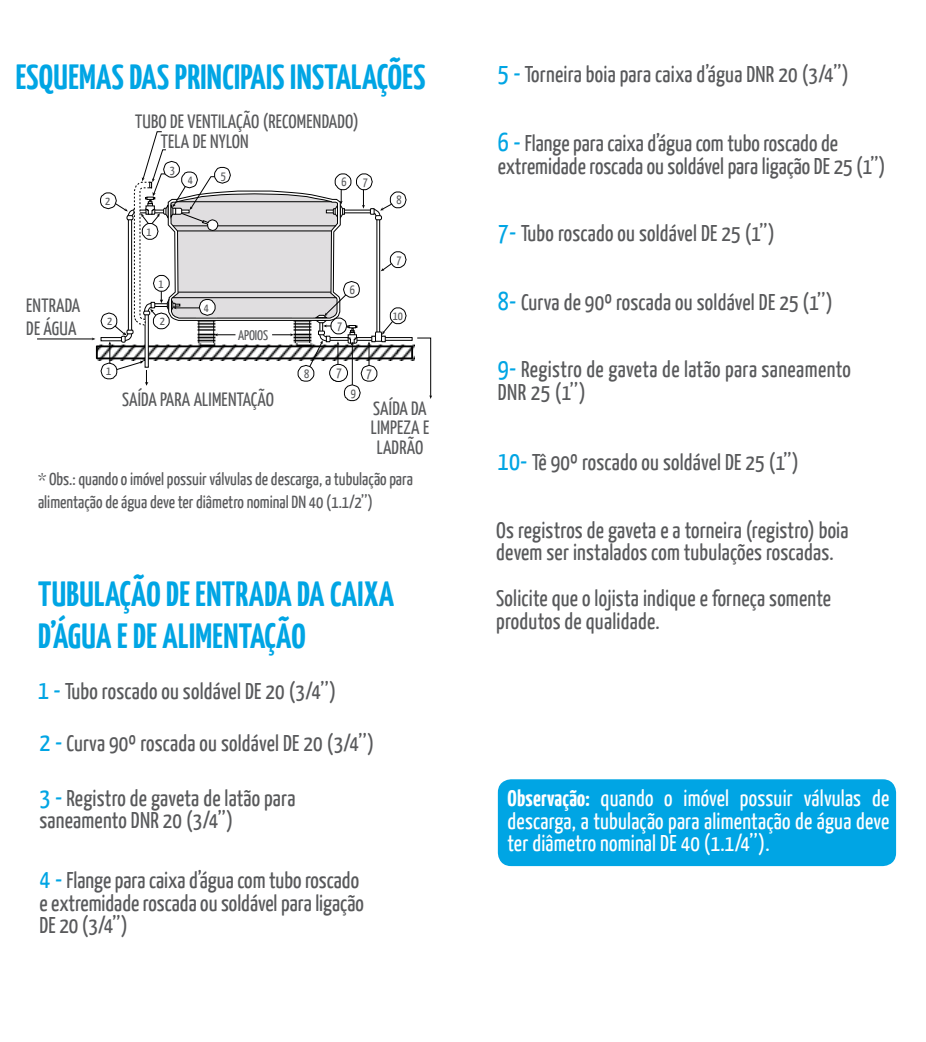
<style>
.page{position:relative;width:926px;height:1042px;background:#fff}
.page>*{position:absolute;margin:0;border:0;box-sizing:border-box;transform-origin:0 0}
.t1{font:700 35px/42px "Yanone Kaffeesatz";letter-spacing:.01em;color:#00a5e4}
.t2{font:22.75px/22.8px "Yanone Kaffeesatz";letter-spacing:.01em;color:#58595b}
.t3{font:22.75px/22.8px "Yanone Kaffeesatz";letter-spacing:.01em;color:#fff;text-align:justify}
.t4{font:19.25px/19.2px "Yanone Kaffeesatz";letter-spacing:.01em;color:#58595b}
.t5{font:17.5px/22.8px "Yanone Kaffeesatz";color:#58595b}
.t6{font:14px "Yanone Kaffeesatz";letter-spacing:-.01em;color:#58595b}
.t7{font:13.83px "Yanone Kaffeesatz";color:#58595b}
.t8{font:12.25px "Yanone Kaffeesatz";color:#58595b}
.s1{font-size:26.25px;color:#00a5e4}
.s2{font-weight:700}
</style>
<div class="page">
<hr style="left:37px;top:338px;width:56px;height:1px;background:#000">
<svg style="left:92px;top:131px;width:340px;height:271px"></svg>
<div style="left:330px;top:364px;width:17px;height:17px;background:#fff;border-radius:50%"></div>
<div style="left:329px;top:364px;width:19px;height:18px;border:1px solid #000101;border-radius:50%"></div>
<div style="left:499px;top:780px;width:396px;height:85px;background:#00a5e4;border-radius:12px"></div>
<div style="left:498px;top:779px;width:398px;height:87px;border:2px solid #00a5e4;border-radius:12px"></div>
<h1 class="t1" style="left:16px;top:55px;width:411px">ESQUEMAS DAS PRINCIPAIS INSTALAÇÕES</h1>
<p class="t4" style="left:161px;top:111px;width:199px;line-height:19.8px;text-indent:-26px">TUBO DE VENTILAÇÃO (RECOMENDADO)<br>TELA DE NYLON</p>
<p class="t8" style="left:105px;top:193px;width:7px">2</p>
<p class="t8" style="left:146px;top:224px;width:7px">1</p>
<p class="t8" style="left:170px;top:162px;width:7px">3</p>
<p class="t8" style="left:188px;top:173px;width:7px">4</p>
<p class="t8" style="left:158px;top:276px;width:7px">1</p>
<p class="t8" style="left:221px;top:168px;width:7px">5</p>
<p class="t8" style="left:341px;top:174px;width:7px">6</p>
<p class="t8" style="left:363px;top:174px;width:7px">7</p>
<p class="t8" style="left:350px;top:282px;width:7px">6</p>
<p class="t8" style="left:396px;top:192px;width:7px">8</p>
<p class="t8" style="left:396px;top:252px;width:7px">7</p>
<p class="t4" style="left:26px;top:293px;width:55px;line-height:22.8px">ENTRADA<br>DE ÁGUA</p>
<p class="t8" style="left:204px;top:300px;width:7px">4</p>
<p class="t8" style="left:393px;top:308px;width:12px">10</p>
<p class="t8" style="left:107px;top:313px;width:7px">2</p>
<p class="t8" style="left:160px;top:313px;width:7px">2</p>
<p class="t8" style="left:337px;top:319px;width:7px">7</p>
<p class="t8" style="left:336px;top:366px;width:12px">77</p>
<p class="t6" style="left:238px;top:326px;width:31px">APOIOS</p>
<p class="t8" style="left:106px;top:364px;width:7px">1</p>
<p class="t7" style="left:336px;top:364px;width:7px">7</p>
<p class="t7" style="left:366px;top:365px;width:7px">7</p>
<p class="t4" style="left:371px;top:398px;width:60px;text-align:center">SAÍDA DA<br>LIMPEZA E<br>LADRÃO</p>
<p class="t5" style="left:38px;top:467px;width:376px">* Obs.: quando o imóvel possuir válvulas de descarga, a tubulação para alimentação de água deve ter diâmetro nominal DN 40 (1.1/2’’)</p>
<p class="t8" style="left:304px;top:366px;width:7px">8</p>
<p class="t4" style="left:122px;top:389px;width:153px">SAÍDA PARA ALIMENTAÇÃO</p>
<p class="t8" style="left:351px;top:385px;width:7px">9</p>
<h1 class="t1" style="left:38px;top:572px;width:358px">TUBULAÇÃO DE ENTRADA DA CAIXA<br>D’ÁGUA E DE ALIMENTAÇÃO</h1>
<p class="t2" style="left:38px;top:679px;width:299px"><span class="s1">1 -</span> Tubo roscado ou soldável DE 20 (3/4’’)</p>
<p class="t2" style="left:40px;top:730px;width:336px"><span class="s1">2 -</span> Curva 90º roscada ou soldável DE 20 (3/4’’)</p>
<p class="t2" style="left:40px;top:785px;width:257px"><span class="s1">3 -</span> Registro de gaveta de latão para saneamento DNR 20 (3/4’’)</p>
<p class="t2" style="left:40px;top:868px;width:326px"><span class="s1">4 -</span> Flange para caixa d’água com tubo roscado e extremidade roscada ou soldável para ligação<br>DE 20 (3/4’’)</p>
<p class="t2" style="left:498px;top:62px;width:352px"><span class="s1">5 -</span> Torneira boia para caixa d’água DNR 20 (3/4’’)</p>
<p class="t2" style="left:498px;top:131px;width:389px"><span class="s1">6 -</span> Flange para caixa d’água com tubo roscado de extremidade roscada ou soldável para ligação DE 25 (1’’)</p>
<p class="t2" style="left:498px;top:221px;width:278px"><span class="s1">7-</span> Tubo roscado ou soldável DE 25 (1’’)</p>
<p class="t2" style="left:498px;top:290px;width:336px"><span class="s1">8-</span> Curva de 90º roscada ou soldável DE 25 (1’’)</p>
<p class="t2" style="left:498px;top:357px;width:354px"><span class="s1">9-</span> Registro de gaveta de latão para saneamento<br>DNR 25 (1’’)</p>
<p class="t2" style="left:498px;top:450px;width:302px"><span class="s1">10-</span> Tê 90º roscado ou soldável DE 25 (1’’)</p>
<p class="t2" style="left:496px;top:518px;width:354px">Os registros de gaveta e a torneira (registro) boia devem ser instalados com tubulações roscadas.</p>
<p class="t2" style="left:496px;top:586px;width:336px">Solicite que o lojista indique e forneça somente produtos de qualidade.</p>
<p class="t3" style="left:507px;top:786px;width:383px"><span class="s2">Observação:</span> quando o imóvel possuir válvulas de descarga, a tubulação para alimentação de água deve ter diâmetro nominal DE 40 (1.1/4’’).</p>
</div>
